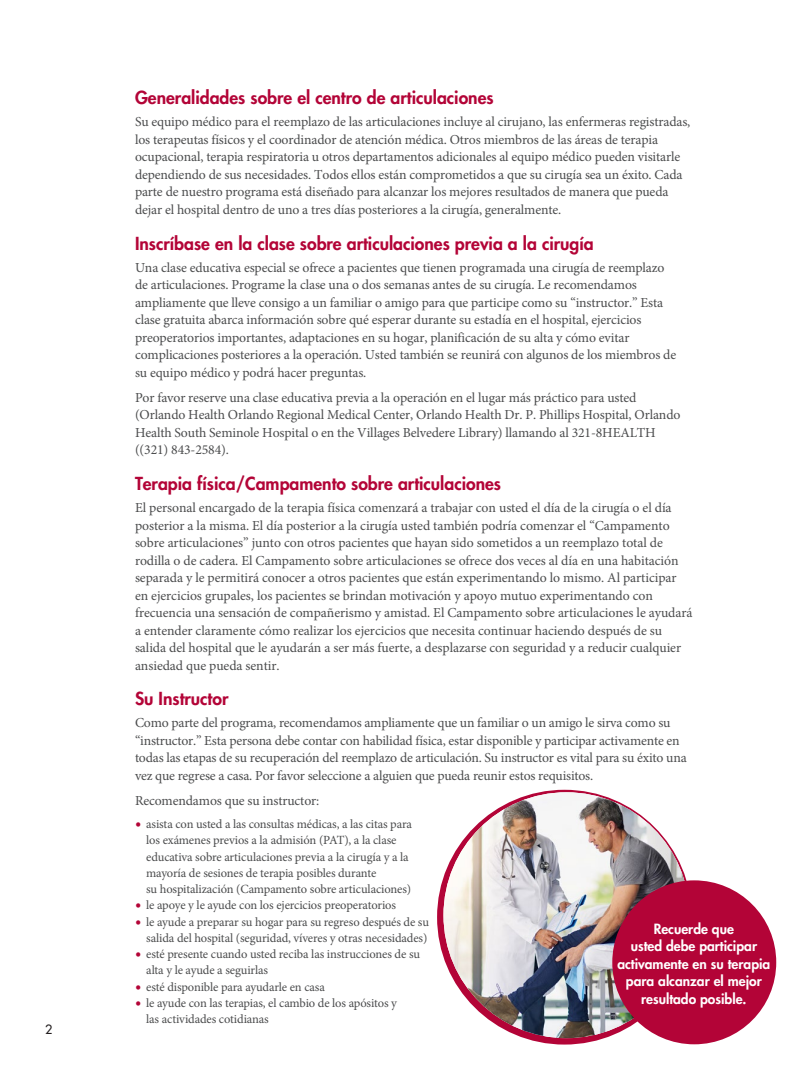
<style>
.page{position:relative;width:810px;height:1080px;background:#fff}
.page>*{position:absolute;margin:0;border:0;box-sizing:border-box;transform-origin:0 0}
.t1{font:800 17.5px "Futura Std";color:#b30437}
.t2{font:13.75px/17.5px "Minion Pro";letter-spacing:-.01em;color:#4b4c4d}
.t3{font:800 13.75px/17.5px "Futura Std";color:#fff;text-align:center}
.t4{font:12.5px/16.2px "Minion Pro";letter-spacing:-.01em;color:#4b4c4d}
.t5{font:500 12.5px "Futura Std";color:#231f20}
.s1{font-size:16.25px;color:#b30437}
</style>
<div class="page">
<svg style="left:437px;top:790px;width:255px;height:255px;background:#b71544"></svg>
<img style="left:443px;top:792px;width:246px;height:246px;border-radius:123px">
<div style="left:612px;top:880px;width:164px;height:164px;background:#b30437;border-radius:50%"></div>
<p class="t5" style="left:45px;top:1022px;width:9px">2</p>
<h2 class="t1" style="left:135px;top:87px;width:360px">Generalidades sobre el centro de articulaciones</h2>
<p class="t2" style="left:135px;top:113px;width:557px">Su equipo médico para el reemplazo de las articulaciones incluye al cirujano, las enfermeras registradas, los terapeutas físicos y el coordinador de atención médica. Otros miembros de las áreas de terapia ocupacional, terapia respiratoria u otros departamentos adicionales al equipo médico pueden visitarle dependiendo de sus necesidades. Todos ellos están comprometidos a que su cirugía sea un éxito. Cada parte de nuestro programa está diseñado para alcanzar los mejores resultados de manera que pueda dejar el hospital dentro de uno a tres días posteriores a la cirugía, generalmente.</p>
<h2 class="t1" style="left:135px;top:232px;width:460px">Inscríbase en la clase sobre articulaciones previa a la cirugía</h2>
<p class="t2" style="left:135px;top:259px;width:543px">Una clase educativa especial se ofrece a pacientes que tienen programada una cirugía de reemplazo de articulaciones. Programe la clase una o dos semanas antes de su cirugía. Le recomendamos ampliamente que lleve consigo a un familiar o amigo para que participe como su “instructor.” Esta clase gratuita abarca información sobre qué esperar durante su estadía en el hospital, ejercicios preoperatorios importantes, adaptaciones en su hogar, planificación de su alta y cómo evitar complicaciones posteriores a la operación. Usted también se reunirá con algunos de los miembros de su equipo médico y podrá hacer preguntas.</p>
<p class="t2" style="left:135px;top:389px;width:547px">Por favor reserve una clase educativa previa a la operación en el lugar más práctico para usted (Orlando Health Orlando Regional Medical Center, Orlando Health Dr. P. Phillips Hospital, Orlando Health South Seminole Hospital o en the Villages Belvedere Library) llamando al 321-8HEALTH ((321) 843-2584).</p>
<h2 class="t1" style="left:135px;top:473px;width:368px">Terapia física/Campamento sobre articulaciones</h2>
<p class="t2" style="left:135px;top:499px;width:559px">El personal encargado de la terapia física comenzará a trabajar con usted el día de la cirugía o el día posterior a la misma. El día posterior a la cirugía usted también podría comenzar el “Campamento sobre articulaciones” junto con otros pacientes que hayan sido sometidos a un reemplazo total de rodilla o de cadera. El Campamento sobre articulaciones se ofrece dos veces al día en una habitación separada y le permitirá conocer a otros pacientes que están experimentando lo mismo. Al participar en ejercicios grupales, los pacientes se brindan motivación y apoyo mutuo experimentando con frecuencia una sensación de compañerismo y amistad. El Campamento sobre articulaciones le ayudará a entender claramente cómo realizar los ejercicios que necesita continuar haciendo después de su salida del hospital que le ayudarán a ser más fuerte, a desplazarse con seguridad y a reducir cualquier ansiedad que pueda sentir.</p>
<h2 class="t1" style="left:135px;top:688px;width:95px">Su Instructor</h2>
<p class="t2" style="left:135px;top:714px;width:553px">Como parte del programa, recomendamos ampliamente que un familiar o un amigo le sirva como su “instructor.” Esta persona debe contar con habilidad física, estar disponible y participar activamente en todas las etapas de su recuperación del reemplazo de articulación. Su instructor es vital para su éxito una vez que regrese a casa. Por favor seleccione a alguien que pueda reunir estos requisitos.</p>
<p class="t2" style="left:135px;top:792px;width:186px">Recomendamos que su instructor:</p>
<p class="t4" style="left:146px;top:816px;width:267px;text-indent:-11px"><span class="s1">•</span> asista con usted a las consultas médicas, a las citas para los exámenes previos a la admisión (PAT), a la clase educativa sobre articulaciones previa a la cirugía y a la mayoría de sesiones de terapia posibles durante<br>su hospitalización (Campamento sobre articulaciones)</p>
<p class="t4" style="left:135px;top:897px;width:263px"><span class="s1">•</span> le apoye y le ayude con los ejercicios preoperatorios</p>
<p class="t4" style="left:135px;top:914px;width:295px;text-align:right"><span class="s1">•</span> le ayude a preparar su hogar para su regreso después de su salida del hospital (seguridad, víveres y otras necesidades)</p>
<p class="t4" style="left:146px;top:946px;width:275px;text-indent:-11px"><span class="s1">•</span> esté presente cuando usted reciba las instrucciones de su alta y le ayude a seguirlas</p>
<p class="t4" style="left:135px;top:979px;width:191px"><span class="s1">•</span> esté disponible para ayudarle en casa</p>
<p class="t4" style="left:146px;top:995px;width:252px;text-indent:-11px"><span class="s1">•</span> le ayude con las terapias, el cambio de los apósitos y las actividades cotidianas</p>
<p class="t3" style="left:617px;top:920px;width:154px">Recuerde que<br>usted debe participar activamente en su terapia para alcanzar el mejor resultado posible.</p>
</div>
